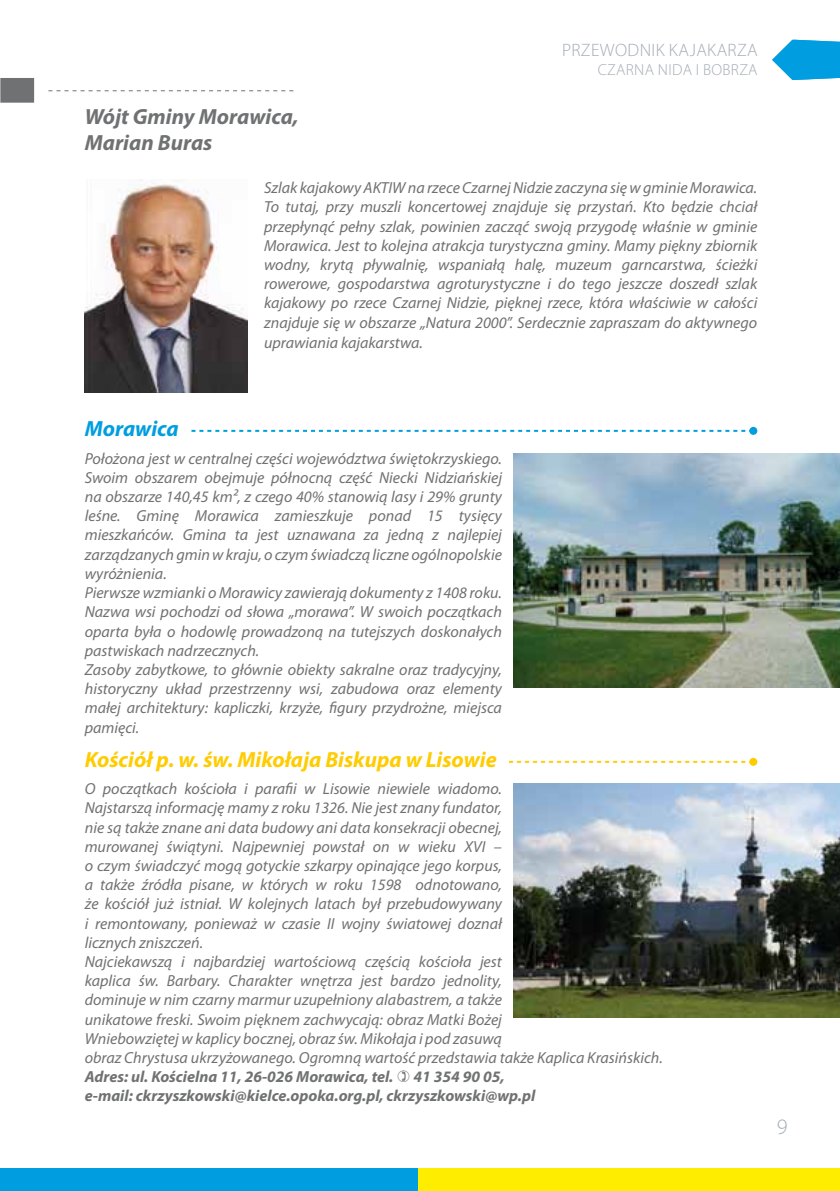
<style>
.page{position:relative;width:840px;height:1191px;background:#fff}
.page>*{position:absolute;margin:0;border:0;box-sizing:border-box;transform-origin:0 0}
.t1{font:italic 700 22px "Myriad Pro";color:#fecc00}
.t2{font:italic 700 22px/26.4px "Myriad Pro";color:#707172}
.t3{font:italic 700 22px "Myriad Pro";color:#009ee0}
.t4{font:300 22px "Myriad Pro";color:#a4acb6}
.t5{font:300 18px "Myriad Pro";letter-spacing:.02em;color:#a4acb6}
.t6{font:italic 16px/19.2px "Myriad Pro";color:#707172}
.t7{font:italic 700 16px/19px "Myriad Pro";color:#707172}
.t8{font:300 16px "Myriad Pro";letter-spacing:.02em;color:#a4acb6}
</style>
<div class="page">
<div style="left:0;top:1168px;width:418px;height:23px;background:#009ee0"></div>
<div style="left:418px;top:1168px;width:421px;height:23px;background:#ffed00"></div>
<svg style="left:772px;top:40px;width:67px;height:40px"></svg>
<img style="left:513px;top:453px;width:326px;height:234px">
<img style="left:513px;top:783px;width:326px;height:234px">
<img style="left:85px;top:180px;width:162px;height:212px">
<svg style="left:191px;top:430px;width:555px;height:2px"></svg>
<svg style="left:748px;top:427px;width:8px;height:8px"></svg>
<svg style="left:509px;top:761px;width:237px;height:2px"></svg>
<svg style="left:748px;top:758px;width:8px;height:8px"></svg>
<svg style="left:48px;top:90px;width:245px;height:1px"></svg>
<div style="left:1px;top:79px;width:32px;height:23px;background:#707172"></div>
<div style="left:0;top:78px;width:34px;height:25px;border:2px solid #707172"></div>
<p class="t5" style="left:561px;top:40px;width:197px">PRZEWODNIK KAJAKARZA</p>
<p class="t8" style="left:597px;top:61px;width:161px">CZARNA N IDA I BOBRZA</p>
<h1 class="t2" style="left:85px;top:102px;width:215px">Wójt Gminy Morawica,<br>Marian Buras</h1>
<p class="t6" style="left:264px;top:178px;width:494px;text-align:justify">Szlak kajakowy AKTIW na rzece Czarnej Nidzie zaczyna się w gminie Morawica.<br>To tutaj, przy muszli koncertowej znajduje się przystań. Kto będzie chciał przepłynąć pełny szlak, powinien zacząć swoją przygodę właśnie w gminie Morawica. Jest to kolejna atrakcja turystyczna gminy. Mamy piękny zbiornik wodny, krytą pływalnię, wspaniałą halę, muzeum garncarstwa, ścieżki rowerowe, gospodarstwa agroturystyczne i do tego jeszcze doszedł szlak kajakowy po rzece Czarnej Nidzie, pięknej rzece, która właściwie w całości znajduje się w obszarze „Natura 2000”. Serdecznie zapraszam do aktywnego uprawiania kajakarstwa.</p>
<h1 class="t3" style="left:85px;top:415px;width:95px">Morawica</h1>
<p class="t6" style="left:85px;top:448px;width:418px">Położona jest w centralnej części województwa świętokrzyskiego.<br>Swoim obszarem obejmuje północną część Niecki Nidziańskiej na obszarze 140,45 km², z czego 40% stanowią lasy i 29% grunty leśne. Gminę Morawica zamieszkuje ponad 15 tysięcy mieszkańców. Gmina ta jest uznawana za jedną z najlepiej zarządzanych gmin w kraju, o czym świadczą liczne ogólnopolskie wyróżnienia.<br>Pierwsze wzmianki o Morawicy zawierają dokumenty z 1408 roku.<br>Nazwa wsi pochodzi od słowa „morawa”. W swoich początkach oparta była o hodowlę prowadzoną na tutejszych doskonałych pastwiskach nadrzecznych.<br>Zasoby zabytkowe, to głównie obiekty sakralne oraz tradycyjny, historyczny układ przestrzenny wsi, zabudowa oraz elementy małej architektury: kapliczki, krzyże, figury przydrożne, miejsca pamięci.</p>
<h1 class="t1" style="left:85px;top:745px;width:413px">Kościół p. w. św. Mikołaja Biskupa w Lisowie</h1>
<p class="t6" style="left:85px;top:779px;width:579px">O początkach kościoła i parafii w Lisowie niewiele wiadomo.<br>Najstarszą informację mamy z roku 1326. Nie jest znany fundator,<br>nie są także znane ani data budowy ani data konsekracji obecnej,<br>murowanej świątyni. Najpewniej powstał on w wieku XVI –<br>o czym świadczyć mogą gotyckie szkarpy opinające jego korpus,<br>a także źródła pisane, w których w roku 1598 odnotowano,<br>że kościół już istniał. W kolejnych latach był przebudowywany<br>i remontowany, ponieważ w czasie II wojny światowej doznał<br>licznych zniszczeń.<br>Najciekawszą i najbardziej wartościową częścią kościoła jest<br>kaplica św. Barbary. Charakter wnętrza jest bardzo jednolity,<br>dominuje w nim czarny marmur uzupełniony alabastrem, a także<br>unikatowe freski. Swoim pięknem zachwycają: obraz Matki Bożej<br>Wniebowziętej w kaplicy bocznej, obraz św. Mikołaja i pod zasuwą<br>obraz Chrystusa ukrzyżowanego. Ogromną wartość przedstawia także Kaplica Krasińskich.</p>
<p class="t7" style="left:85px;top:1066px;width:310px">Adres: ul. Kościelna 11, 26-026 Morawica, tel.</p>
<p class="t7" style="left:85px;top:1066px;width:452px;text-indent:328px">41 354 90 05, e-mail: ckrzyszkowski@kielce.opoka.org.pl, ckrzyszkowski@wp.pl</p>
<h1 class="t4" style="left:776px;top:1114px;width:12px">9</h1>
</div>
